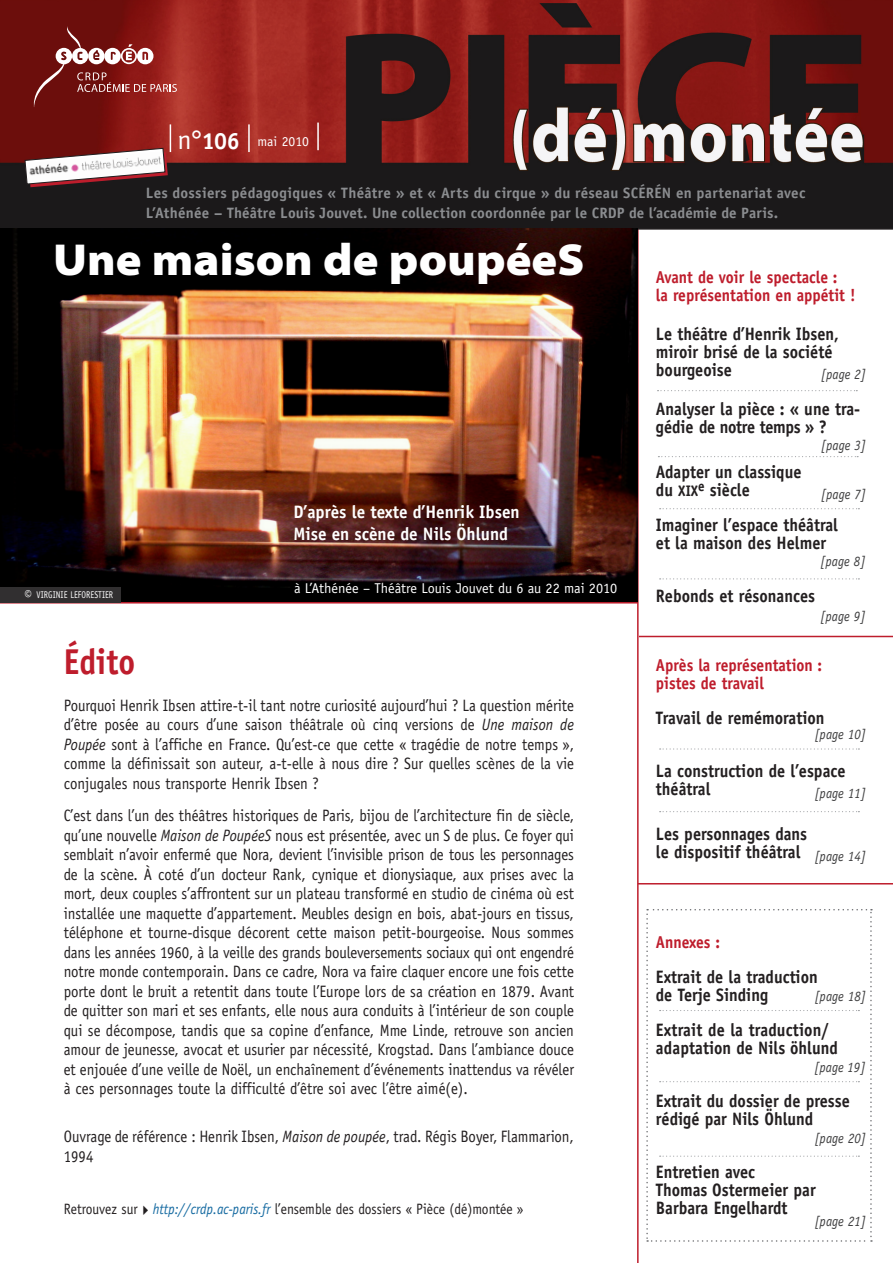
<style>
.page{position:relative;width:893px;height:1263px;background:#fff}
.page>*{position:absolute;margin:0;border:0;box-sizing:border-box;transform-origin:0 0}
.t1{font:900 semi-expanded 45px "Myriad Pro";color:#fff}
.t2{font:700 36px "Officina Sans Std";color:#be1d2c;scale:.9 1}
.t3{font:700 18px/18px "Officina Sans";color:#231f20;scale:.9 1}
.t4{font:700 18px/21.6px "Officina Sans";color:#fff;scale:.95 1}
.t5{font:700 17.25px/18px "Officina Sans";color:#be1d2c;scale:.9 1}
.t6{font:16.5px/19.5px "Officina Sans";color:#231f20;text-align:justify;scale:.9 1}
.t7{font:700 15px/19.5px "Officina Sans Std";letter-spacing:.015em;color:#8b8d90}
.t8{font:15px "Officina Sans";color:#231f20;scale:.9 1}
.t9{font:italic 14.25px "Officina Sans";color:#3e3e3f;scale:.9 1}
.t10{font:14.25px "Officina Sans";color:#fff}
.t11{font:13.65px "Officina Sans Std";color:#fff}
.t12{font:9.75px "Officina Sans";color:#fff;scale:.85 1}
.s1{font-size:27.3px}
.s2{font-weight:700;font-size:23.4px}
.s3{font-weight:700;font-size:15.75px}
.s4{font-style:italic}
.s5{font-style:italic;color:#156aa1}
.s6{font-size:15.3px}
</style>
<div class="page">
<hr style="left:637px;top:228px;width:2px;height:1035px;background:#be1d2c">
<svg style="left:0;top:0;width:893px;height:230px;background:#5a2422"></svg>
<svg style="left:31px;top:26px;width:146px;height:81px;background:#8e3230"></svg>
<img style="left:0;top:229px;width:638px;height:373px">
<svg style="left:658px;top:456px;width:200px;height:1px"></svg>
<svg style="left:657px;top:390px;width:200px;height:1px"></svg>
<svg style="left:660px;top:508px;width:199px;height:1px"></svg>
<hr style="left:0;top:602px;width:638px;height:1px;background:#be1d2c">
<hr style="left:639px;top:636px;width:254px;height:1px;background:#be1d2c">
<hr style="left:638px;top:883px;width:255px;height:1px;background:#be1d2c">
<div style="left:0;top:587px;width:121px;height:15px;background:#312f30"></div>
<svg style="left:660px;top:578px;width:199px;height:1px"></svg>
<hr style="left:248px;top:124px;width:2px;height:28px;background:#fff">
<hr style="left:317px;top:123px;width:2px;height:27px;background:#fff">
<svg style="left:24px;top:124px;width:147px;height:63px"></svg>
<svg style="left:660px;top:748px;width:199px;height:1px"></svg>
<svg style="left:660px;top:811px;width:199px;height:1px"></svg>
<svg style="left:646px;top:909px;width:226px;height:333px"></svg>
<p class="t11" style="left:178px;top:134px;width:133px"><span class="s1">n°</span> <span class="s2">106</span> mai 2010</p>
<p class="t7" style="left:146px;top:183px;width:661px">Les dossiers pédagogiques « Théâtre » et « Arts du cirque » du réseau SCÉRÉN en partenariat avec<br>L’Athénée – Théâtre Louis Jouvet. Une collection coordonnée par le CRDP de l’académie de Paris.</p>
<h1 class="t1" style="left:53px;top:230px;width:533px">Une maison de poupéeS</h1>
<p class="t12" style="left:25px;top:589px;width:39px"><span class="s3">©</span> virginie</p>
<p class="t12" style="left:70px;top:589px;width:6px">leforestier</p>
<p class="t4" style="left:293px;top:501px;width:240px">D’après le texte d’Henrik Ibsen<br>Mise en scène de Nils Öhlund</p>
<p class="t10" style="left:294px;top:580px;width:325px">à L’Athénée – Théâtre Louis Jouvet du 6 au 22 mai 2010</p>
<h2 class="t2" style="left:64px;top:639px;width:81px">Édito</h2>
<p class="t6" style="left:64px;top:695px;width:568px">Pourquoi Henrik Ibsen attire-t-il tant notre curiosité aujourd’hui ? La question mérite d’être posée au cours d’une saison théâtrale où cinq versions de <span class="s4">Une maison de Poupée</span> sont à l’affiche en France. Qu’est-ce que cette « tragédie de notre temps », comme la définissait son auteur, a-t-elle à nous dire ? Sur quelles scènes de la vie conjugales nous transporte Henrik Ibsen ?</p>
<p class="t6" style="left:64px;top:806px;width:568px">C’est dans l’un des théâtres historiques de Paris, bijou de l’architecture fin de siècle, qu’une nouvelle <span class="s4">Maison de PoupéeS</span> nous est présentée, avec un S de plus. Ce foyer qui semblait n’avoir enfermé que Nora, devient l’invisible prison de tous les personnages de la scène. À coté d’un docteur Rank, cynique et dionysiaque, aux prises avec la mort, deux couples s’affrontent sur un plateau transformé en studio de cinéma où est installée une maquette d’appartement. Meubles design en bois, abat-jours en tissus, téléphone et tourne-disque décorent cette maison petit-bourgeoise. Nous sommes dans les années 1960, à la veille des grands bouleversements sociaux qui ont engendré notre monde contemporain. Dans ce cadre, Nora va faire claquer encore une fois cette porte dont le bruit a retentit dans toute l’Europe lors de sa création en 1879. Avant de quitter son mari et ses enfants, elle nous aura conduits à l’intérieur de son couple qui se décompose, tandis que sa copine d’enfance, Mme Linde, retrouve son ancien amour de jeunesse, avocat et usurier par nécessité, Krogstad. Dans l’ambiance douce et enjouée d’une veille de Noël, un enchaînement d’événements inattendus va révéler à ces personnages toute la difficulté d’être soi avec l’être aimé(e).</p>
<p class="t6" style="left:64px;top:1127px;width:568px">Ouvrage de référence : Henrik Ibsen, <span class="s4">Maison de poupée</span>, trad. Régis Boyer, Flammarion,<br>1994</p>
<p class="t8" style="left:64px;top:1200px;width:512px">Retrouvez sur✔<span class="s5">http://crdp.ac-paris.fr</span> l’ensemble des dossiers « Pièce (dé)montée »</p>
<p class="t5" style="left:656px;top:268px;width:223px">Avant de voir le spectacle :<br>la représentation en appétit !</p>
<p class="t3" style="left:656px;top:325px;width:205px">Le théâtre d’Henrik Ibsen, miroir brisé de la société bourgeoise</p>
<p class="t9" style="left:821px;top:366px;width:52px">[page 2]</p>
<p class="t3" style="left:656px;top:400px;width:229px">Analyser la pièce : « une tra&shy;gédie de notre temps » ?</p>
<p class="t9" style="left:821px;top:437px;width:52px">[page 3]</p>
<p class="t3" style="left:656px;top:463px;width:163px">Adapter un classique du <span class="s6">xix</span><sup>e</sup> siècle</p>
<p class="t9" style="left:821px;top:486px;width:52px">[page 7]</p>
<p class="t3" style="left:656px;top:516px;width:204px">Imaginer l’espace théâtral et la maison des Helmer</p>
<p class="t9" style="left:820px;top:553px;width:52px">[page 8]</p>
<p class="t3" style="left:656px;top:587px;width:178px">Rebonds et résonances</p>
<p class="t9" style="left:820px;top:607px;width:52px">[page 9]</p>
<p class="t5" style="left:656px;top:656px;width:186px">Après la représentation : pistes de travail</p>
<p class="t3" style="left:656px;top:709px;width:189px">Travail de remémoration</p>
<p class="t9" style="left:814px;top:726px;width:59px">[page 10]</p>
<p class="t3" style="left:656px;top:762px;width:212px">La construction de l’espace théâtral</p>
<p class="t9" style="left:814px;top:785px;width:59px">[page 11]</p>
<p class="t3" style="left:656px;top:824px;width:235px">Les personnages dans<br>le dispositif théâtral <sub>[page</sub> <sub>14]</sub></p>
<p class="t5" style="left:656px;top:933px;width:73px">Annexes :</p>
<p class="t3" style="left:656px;top:968px;width:181px">Extrait de la traduction de Terje Sinding</p>
<p class="t9" style="left:814px;top:988px;width:59px">[page 18]</p>
<p class="t3" style="left:656px;top:1021px;width:204px">Extrait de la traduction/ adaptation de Nils öhlund</p>
<p class="t9" style="left:814px;top:1059px;width:59px">[page 19]</p>
<p class="t3" style="left:656px;top:1092px;width:217px">Extrait du dossier de presse rédigé par Nils Öhlund</p>
<p class="t9" style="left:814px;top:1130px;width:59px">[page 20]</p>
<p class="t3" style="left:656px;top:1163px;width:179px">Entretien avec<br>Thomas Ostermeier par<br>Barbara Engelhardt</p>
<p class="t9" style="left:814px;top:1213px;width:59px">[page 21]</p>
</div>
